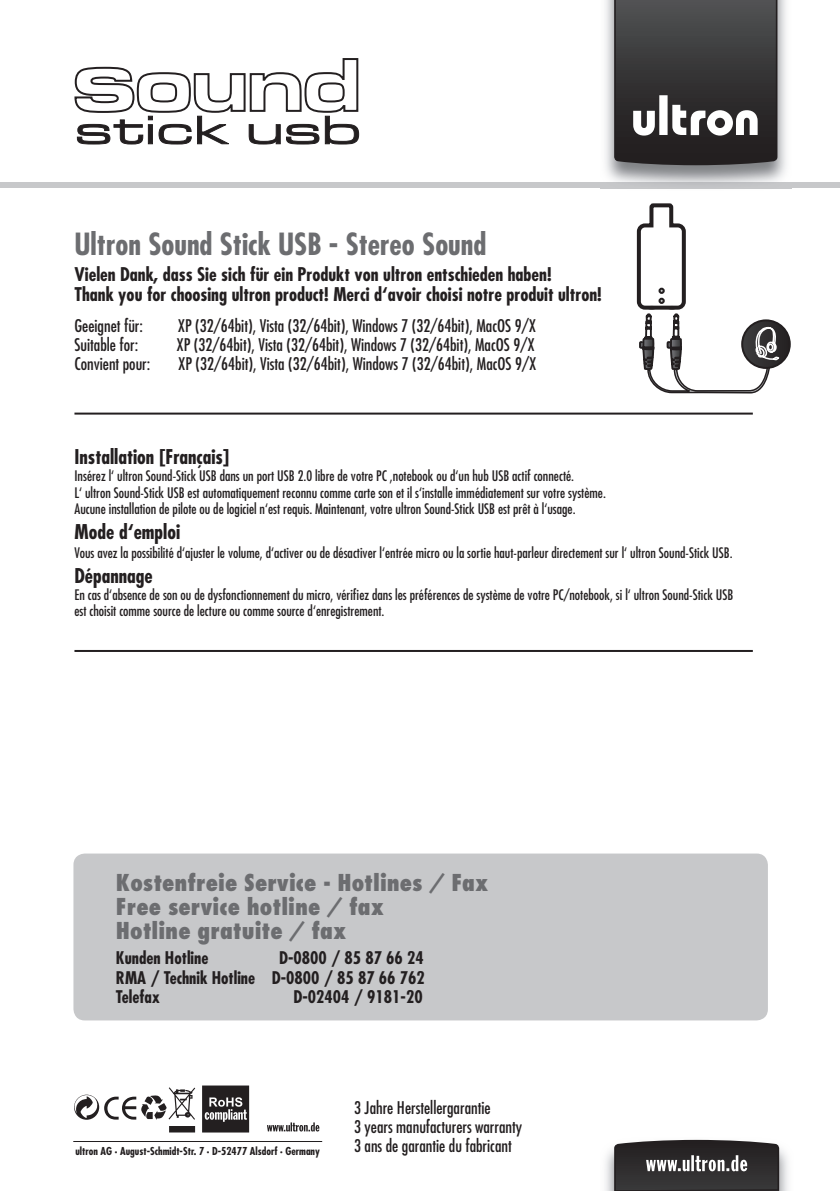
<style>
.page{position:relative;width:840px;height:1191px;background:#fff}
.page>*{position:absolute;margin:0;border:0;box-sizing:border-box;transform-origin:0 0}
.t1{font:700 condensed 29.8px "Futura";color:#6c6d70}
.t2{font:800 condensed 22.6px/24px "Futura";color:#6c6d70}
.t3{font:700 condensed 19.8px "Futura";color:#231f20}
.t4{font:700 condensed 18.4px/20.4px "Futura";color:#231f20}
.t5{font:condensed 17px/19.2px "Futura";color:#231f20}
.t6{font:700 condensed 17px/19.8px "Futura";color:#231f20;text-align:justify}
.t7{font:condensed 14.2px/17px "Futura";color:#231f20}
.t8{font:700 condensed 10.6px "Futura";color:#231f20}
</style>
<div class="page">
<div style="left:0;top:182px;width:839px;height:6px;background:#c7c8ca"></div>
<svg style="left:74px;top:58px;width:285px;height:86px"></svg>
<img style="left:600px;top:0;width:190px;height:189px">
<img style="left:600px;top:182px;width:190px;height:6px">
<svg style="left:613px;top:0;width:164px;height:165px;background:#484748"></svg>
<img style="left:605px;top:1145px;width:183px;height:46px">
<svg style="left:613px;top:1139px;width:165px;height:52px;background:#474646"></svg>
<div style="left:73px;top:853px;width:694px;height:167px;background:#c7c8ca;border-radius:11px"></div>
<svg style="left:74px;top:1085px;width:245px;height:47px"></svg>
<hr style="left:73px;top:1141px;width:249px;height:1px;background:#231f20">
<hr style="left:74px;top:412px;width:678px;height:2px;background:#231f20">
<hr style="left:74px;top:650px;width:678px;height:2px;background:#231f20">
<img style="left:741px;top:320px;width:48px;height:48px;border-radius:50%">
<div style="left:740px;top:319px;width:50px;height:50px;border:2px solid #231f20;border-radius:50%"></div>
<svg style="left:636px;top:203px;width:143px;height:191px"></svg>
<h1 class="t1" style="left:74px;top:225px;width:413px">Ultron Sound Stick USB - Stereo Sound</h1>
<p class="t4" style="left:74px;top:263px;width:528px">Vielen Dank, dass Sie sich für ein Produkt von ultron entschieden haben!<br>Thank you for choosing ultron product! Merci d‘avoir choisi notre produit ultron!</p>
<p class="t5" style="left:74px;top:315px;width:70px">Geeignet für:</p>
<p class="t5" style="left:178px;top:315px;width:359px">XP (32/64bit), Vista (32/64bit), Windows 7 (32/64bit), MacOS 9/X</p>
<p class="t5" style="left:74px;top:334px;width:65px">Suitable for:</p>
<p class="t5" style="left:176px;top:334px;width:359px">XP (32/64bit), Vista (32/64bit), Windows 7 (32/64bit), MacOS 9/X</p>
<p class="t5" style="left:74px;top:353px;width:77px">Convient pour:</p>
<p class="t5" style="left:178px;top:353px;width:359px">XP (32/64bit), Vista (32/64bit), Windows 7 (32/64bit), MacOS 9/X</p>
<h3 class="t3" style="left:74px;top:444px;width:156px">Installation [Français]</h3>
<p class="t7" style="left:74px;top:467px;width:532px">Insérez l‘ ultron Sound-Stick USB dans un port USB 2.0 libre de votre PC ,notebook ou d‘un hub USB actif connecté.<br>L‘ ultron Sound-Stick USB est automatiquement reconnu comme carte son et il s‘installe immédiatement sur votre système.</p>
<p class="t7" style="left:74px;top:500px;width:502px">Aucune installation de pilote ou de logiciel n‘est requis. Maintenant, votre ultron Sound-Stick USB est prêt à l‘usage.</p>
<h3 class="t3" style="left:74px;top:519px;width:107px">Mode d‘emploi</h3>
<p class="t7" style="left:74px;top:544px;width:659px">Vous avez la possibilité d‘ajuster le volume, d‘activer ou de désactiver l‘entrée micro ou la sortie haut-parleur directement sur l‘ ultron Sound-Stick USB.</p>
<h3 class="t3" style="left:74px;top:563px;width:80px">Dépannage</h3>
<p class="t7" style="left:74px;top:587px;width:660px;line-height:15.6px">En cas d‘absence de son ou de dysfonctionnement du micro, vérifiez dans les préférences de système de votre PC/notebook, si l‘ ultron Sound-Stick USB est choisit comme source de lecture ou comme source d‘enregistrement.</p>
<h2 class="t2" style="left:116px;top:870px;width:374px">Kostenfreie Service - Hotlines / Fax<br>Free service hotline / fax<br>Hotline gratuite / fax</h2>
<p class="t6" style="left:116px;top:947px;width:94px">Kunden Hotline</p>
<p class="t6" style="left:116px;top:947px;width:310px;text-indent:163px">D-0800 / 85 87 66 24<br>RMA / Technik Hotline D-0800 / 85 87 66 762<br>Telefax</p>
<p class="t6" style="left:293px;top:987px;width:131px">D-02404 / 9181-20</p>
<p class="t8" style="left:75px;top:1143px;width:246px">ultron AG · August-Schmidt-Str. 7 · D-52477 Alsdorf · Germany</p>
<p class="t5" style="left:354px;top:1097px;width:170px">3 Jahre Herstellergarantie<br>3 years manufacturers warranty<br>3 ans de garantie du fabricant</p>
</div>
